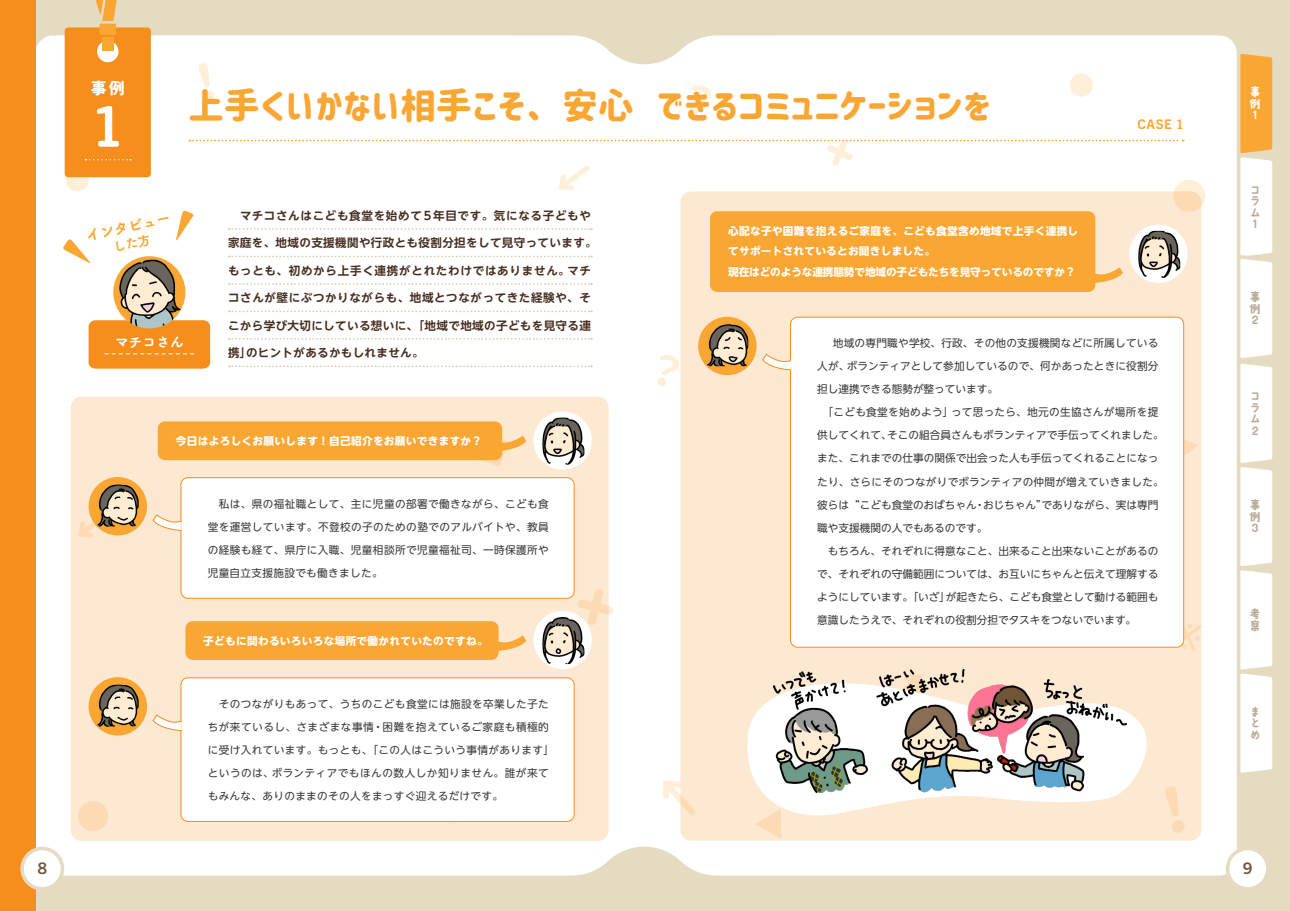
<style>
.page{position:relative;width:1290px;height:911px;background:#e4dbc0}
.page>*{position:absolute;margin:0;border:0;box-sizing:border-box;transform-origin:0 0}
.t1{font:700 56.75px "Trade Gothic Next SR Pro";color:#fff}
.t2{font:35.38px "Corporate Logo Rounded";letter-spacing:.01em;color:#faa633}
.t3{font:700 16px "Trade Gothic Next SR Pro";color:#6f583b}
.t4{font:15.88px "Corporate Logo Rounded";color:#fff}
.t5{font:15px "Tsuku A Rd Gothic Std E";color:#faa633}
.t6{font:14.12px "Tsuku A Rd Gothic Std E";letter-spacing:-.03em;color:#fff}
.t7{font:700 13.25px "Trade Gothic Next SR Pro";color:#faa633}
.t8{font:700 11.5px "UD Shin Go NT Pro De";letter-spacing:.045em;color:#462e20}
.t9{font:700 11.5px "UD Shin Go NT Pro De";letter-spacing:.065em;color:#462e20}
.t10{font:11.5px/11.5px "TA kokoro no 3";color:#bbaa97;text-align:justify}
.t11{font:11.5px/11.5px "TA kokoro no 3";color:#fff;text-align:justify}
.t12{font:10.62px/23px "UD Shin Go NT Pro";letter-spacing:.025em;color:#383839;text-align:justify}
.t13{font:10.62px/23px "UD Shin Go NT Pro";letter-spacing:.005em;color:#383839}
.t14{font:700 10.62px/20.4px "UD Shin Go NT Pro";letter-spacing:.03em;color:#fff}
.t15{font:700 10.62px "UD Shin Go NT Pro";letter-spacing:-.01em;color:#fff}
</style>
<div class="page">
<div style="left:35px;top:35px;width:1202px;height:840px;background:#fff"></div>
<div style="left:0;top:0;width:35px;height:911px;background:#f68e1e"></div>
<svg style="left:198px;top:63px;width:17px;height:38px"></svg>
<svg style="left:689px;top:85px;width:22px;height:31px"></svg>
<svg style="left:663px;top:780px;width:17px;height:34px"></svg>
<svg style="left:609px;top:588px;width:5px;height:37px"></svg>
<div style="left:1070px;top:74px;width:23px;height:23px;background:#feefd9;border-radius:50%"></div>
<div style="left:66px;top:168px;width:23px;height:23px;background:#feefd9;border-radius:50%"></div>
<div style="left:1173px;top:180px;width:32px;height:32px;background:#feefd9;border-radius:50%"></div>
<svg style="left:657px;top:354px;width:22px;height:32px"></svg>
<div style="left:71px;top:396px;width:538px;height:445px;background:#fde8d2;border-radius:11px"></div>
<svg style="left:1235px;top:48px;width:38px;height:727px"></svg>
<div style="left:680px;top:191px;width:521px;height:649px;background:#fde8d2;border-radius:11px"></div>
<svg style="left:747px;top:685px;width:400px;height:139px"></svg>
<img style="left:774px;top:669px;width:353px;height:123px">
<div style="left:1227px;top:848px;width:41px;height:40px;background:#fff;border-radius:50%"></div>
<div style="left:1226px;top:846px;width:43px;height:44px;border:4px solid #e4dbc0;border-radius:50%"></div>
<div style="left:22px;top:848px;width:40px;height:40px;background:#fff;border-radius:50%"></div>
<div style="left:20px;top:846px;width:44px;height:44px;border:4px solid #e4dbc0;border-radius:50%"></div>
<div style="left:181px;top:478px;width:393px;height:120px;background:#fff;border-radius:7px"></div>
<div style="left:180px;top:477px;width:394px;height:121px;border:1px solid #f68e1e;border-radius:7px"></div>
<svg style="left:152px;top:515px;width:30px;height:16px"></svg>
<div style="left:181px;top:678px;width:393px;height:143px;background:#fff;border-radius:7px"></div>
<div style="left:180px;top:677px;width:394px;height:145px;border:1px solid #f68e1e;border-radius:7px"></div>
<svg style="left:152px;top:715px;width:30px;height:16px"></svg>
<div style="left:158px;top:421px;width:344px;height:39px;background:#faa633;border-radius:7px"></div>
<svg style="left:475px;top:434px;width:51px;height:32px"></svg>
<div style="left:185px;top:621px;width:314px;height:39px;background:#faa633;border-radius:7px"></div>
<svg style="left:498px;top:635px;width:28px;height:16px"></svg>
<svg style="left:229px;top:228px;width:363px;height:2px"></svg>
<svg style="left:229px;top:255px;width:363px;height:2px"></svg>
<svg style="left:229px;top:283px;width:363px;height:2px"></svg>
<svg style="left:229px;top:310px;width:363px;height:2px"></svg>
<svg style="left:229px;top:338px;width:363px;height:2px"></svg>
<svg style="left:229px;top:365px;width:363px;height:2px"></svg>
<div style="left:89px;top:320px;width:121px;height:49px;background:#f68e1e"></div>
<svg style="left:63px;top:239px;width:28px;height:24px"></svg>
<svg style="left:176px;top:210px;width:18px;height:31px"></svg>
<div style="left:65px;top:27px;width:86px;height:150px;background:#f68e1e"></div>
<div style="left:99px;top:24px;width:17px;height:11px;background:#faa633"></div>
<div style="left:102px;top:37px;width:11px;height:13px;background:#faa633"></div>
<svg style="left:95px;top:0;width:22px;height:21px"></svg>
<div style="left:790px;top:317px;width:393px;height:330px;background:#fff;border-radius:7px"></div>
<div style="left:790px;top:317px;width:394px;height:330px;border:1px solid #f68e1e;border-radius:7px"></div>
<svg style="left:762px;top:354px;width:30px;height:17px"></svg>
<div style="left:189px;top:139px;width:995px;height:51px;background:#fff"></div>
<div style="left:89px;top:477px;width:58px;height:58px;background:#faa633;border-radius:50%"></div>
<img style="left:97px;top:484px;width:42px;height:42px">
<div style="left:698px;top:317px;width:58px;height:58px;background:#faa633;border-radius:50%"></div>
<img style="left:707px;top:324px;width:41px;height:42px">
<div style="left:89px;top:677px;width:58px;height:58px;background:#faa633;border-radius:50%"></div>
<img style="left:97px;top:684px;width:42px;height:42px">
<div style="left:533px;top:411px;width:59px;height:59px;background:#fff;border-radius:50%"></div>
<img style="left:542px;top:417px;width:42px;height:47px">
<div style="left:1129px;top:224px;width:58px;height:59px;background:#fff;border-radius:50%"></div>
<img style="left:1138px;top:231px;width:42px;height:47px">
<div style="left:533px;top:611px;width:59px;height:58px;background:#fff;border-radius:50%"></div>
<img style="left:542px;top:617px;width:42px;height:47px">
<img style="left:113px;top:256px;width:72px;height:72px;border-radius:36px">
<div style="left:710px;top:211px;width:385px;height:81px;background:#faa633;border-radius:7px"></div>
<svg style="left:1095px;top:267px;width:28px;height:16px"></svg>
<svg style="left:116px;top:233px;width:35px;height:19px"></svg>
<p class="t4" style="left:91px;top:78px;width:35px">事例</p>
<p class="t1" style="left:91px;top:87px;width:34px">1</p>
<p class="t2" style="left:189px;top:82px;width:803px">上手くいかない相手こそ、安心 できるコミュニケーションを</p>
<p class="t7" style="left:1137px;top:115px;width:48px">CASE 1</p>
<p class="t5" style="left:84px;top:224px;width:88px;rotate:-12deg">インタビュー</p>
<p class="t6" style="left:115px;top:330px;width:71px">マチコさん</p>
<p class="t8" style="left:228px;top:206px;width:364px">　マチコさんはこども食堂を始めて5年目です。気になる子どもや</p>
<p class="t8" style="left:228px;top:234px;width:370px">家庭を、地域の支援機関や行政とも役割分担をして見守っています。</p>
<p class="t9" style="left:228px;top:261px;width:364px">もっとも、初めから上手く連携がとれたわけではありません。マチ</p>
<p class="t8" style="left:228px;top:288px;width:364px">コさんが壁にぶつかりながらも、地域とつながってきた経験や、そ</p>
<p class="t8" style="left:228px;top:316px;width:364px">こから学び大切にしている想いに、「地域で地域の子どもを見守る連</p>
<p class="t8" style="left:228px;top:343px;width:197px">携」のヒントがあるかもしれません。</p>
<p class="t14" style="left:176px;top:430px;width:308px">今日はよろしくお願いします！自己紹介をお願いできますか？</p>
<p class="t12" style="left:208px;top:492px;width:343px">　私は、県の福祉職として、主に児童の部署で働きながら、こども食堂を運営しています。不登校の子のための塾でのアルバイトや、教員の経験も経て、県庁に入職、児童相談所で児童福祉司、一時保護所や児童自立支援施設でも働きました。</p>
<p class="t14" style="left:203px;top:630px;width:286px">子どもに関わるいろいろな場所で働かれていたのですね。</p>
<p class="t12" style="left:208px;top:692px;width:348px;text-align:left">　そのつながりもあって、うちのこども食堂には施設を卒業した子たちが来ているし、さまざまな事情・困難を抱えているご家庭も積極的に受け入れています。もっとも、「この人はこういう事情があります」というのは、ボランティアでもほんの数人しか知りません。誰が来てもみんな、ありのままのその人をまっすぐ迎えるだけです。</p>
<p class="t14" style="left:728px;top:220px;width:351px">心配な子や困難を抱えるご家庭を、こども食堂含め地域で上手く連携してサポートされているとお聞きしました。</p>
<p class="t15" style="left:728px;top:263px;width:349px">現在はどのような連携態勢で地域の子どもたちを見守っているのですか？</p>
<p class="t12" style="left:817px;top:331px;width:343px;text-indent:5px">　地域の専門職や学校、行政、その他の支援機関などに所属している人が、ボランティアとして参加しているので、何かあったときに役割分担し連携できる態勢が整っています。</p>
<p class="t13" style="left:817px;top:400px;width:348px">　「こども食堂を始めよう」って思ったら、地元の生協さんが場所を提供してくれて、そこの組合員さんもボランティアで手伝ってくれました。また、これまでの仕事の関係で出会った人も手伝ってくれることになったり、さらにそのつながりでボランティアの仲間が増えていきました。彼らは“こども食堂のおばちゃん・おじちゃん”でありながら、実は専門職や支援機関の人でもあるのです。</p>
<p class="t12" style="left:817px;top:539px;width:343px">　もちろん、それぞれに得意なこと、出来ること出来ないことがあるので、それぞれの守備範囲については、お互いにちゃんと伝えて理解するようにしています。「いざ」が起きたら、こども食堂として動ける範囲も意識したうえで、それぞれの役割分担でタスキをつないでいます。</p>
<p class="t11" style="left:1249px;top:87px;width:12px">事例1</p>
<p class="t10" style="left:1249px;top:184px;width:12px">コラム1</p>
<p class="t10" style="left:1249px;top:292px;width:12px">事例2</p>
<p class="t10" style="left:1249px;top:391px;width:12px">コラム2</p>
<p class="t10" style="left:1249px;top:500px;width:12px">事例3</p>
<p class="t10" style="left:1249px;top:609px;width:12px">考察</p>
<p class="t10" style="left:1249px;top:706px;width:11px">まとめ</p>
<p class="t3" style="left:38px;top:857px;width:11px">8</p>
<h3 class="t3" style="left:1243px;top:857px;width:11px">9</h3>
</div>
